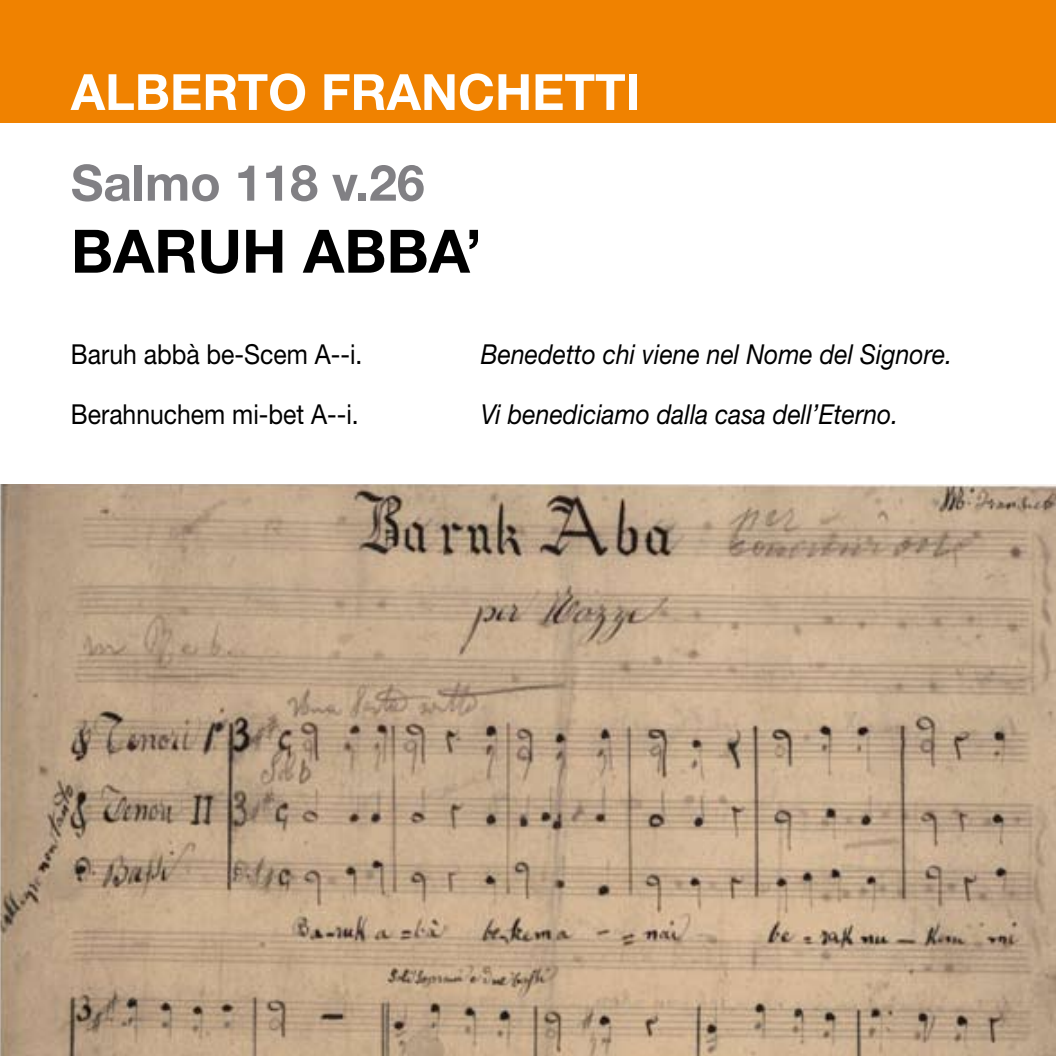
<style>
.page{position:relative;width:1056px;height:1056px;background:#fff}
.page>*{position:absolute;margin:0;border:0;box-sizing:border-box;transform-origin:0 0}
.t1{font:700 60px "Helvetica Neue";color:#000}
.t2{font:700 50px "Helvetica Neue";color:#fff}
.t3{font:700 50px "Helvetica Neue";color:#818084}
.t4{font:italic 27.5px "Helvetica Neue";color:#000;scale:.9 1}
.t5{font:27.5px "Helvetica Neue";color:#000;scale:.9 1}
</style>
<div class="page">
<img style="left:0;top:484px;width:1056px;height:572px">
<div style="left:0;top:0;width:1056px;height:122px;background:#f08200"></div>
<h2 class="t2" style="left:71px;top:61px;width:571px">ALBERTO FRANCHETTI</h2>
<h2 class="t3" style="left:71px;top:152px;width:355px">Salmo 118 v.26</h2>
<h1 class="t1" style="left:71px;top:214px;width:413px">BARUH ABBA’</h1>
<p class="t5" style="left:71px;top:338px;width:325px">Baruh abbà be-Scem A--i.</p>
<p class="t4" style="left:481px;top:338px;width:525px">Benedetto chi viene nel Nome del Signore.</p>
<p class="t5" style="left:71px;top:398px;width:321px">Berahnuchem mi-bet A--i.</p>
<p class="t4" style="left:481px;top:398px;width:465px">Vi benediciamo dalla casa dell’Eterno.</p>
</div>
